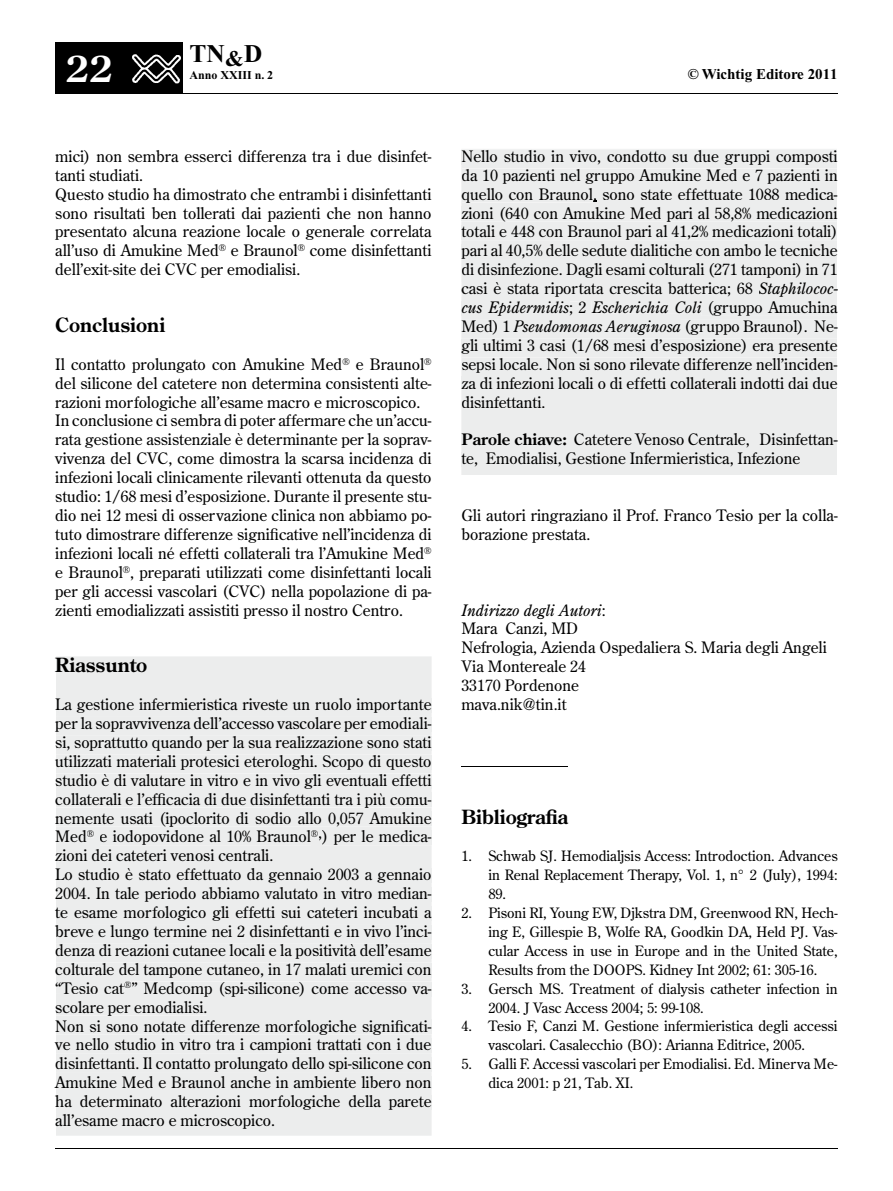
<style>
.page{position:relative;width:893px;height:1191px;background:#fff}
.page>*{position:absolute;margin:0;border:0;box-sizing:border-box;transform-origin:0 0}
.t1{font:700 36px "Century Old Style";color:#fff}
.t2{font:700 25.5px "Times New Roman";color:#000}
.t3{font:700 19.5px "Century Old Style";color:#000}
.t4{font:15.75px/18.9px "Century Old Style";color:#000}
.t5{font:700 15px "Times New Roman";color:#000}
.t6{font:14.25px/18.9px "Century Old Style";color:#000;text-align:justify}
.t7{font:700 12px "Times New Roman";color:#000}
.s1{font-style:italic}
.s2{font-weight:700}
</style>
<div class="page">
<hr style="left:55px;top:93px;width:783px;height:1px;background:#000">
<div style="left:55px;top:43px;width:128px;height:51px;background:#000"></div>
<img style="left:132px;top:54px;width:49px;height:30px">
<hr style="left:55px;top:1147px;width:783px;height:1px;background:#000">
<div style="left:56px;top:656px;width:376px;height:250px;background:#eceded"></div>
<div style="left:56px;top:657px;width:91px;height:15px;background:#eceded"></div>
<div style="left:56px;top:698px;width:376px;height:15px;background:#eceded"></div>
<div style="left:56px;top:717px;width:375px;height:14px;background:#eceded"></div>
<div style="left:56px;top:736px;width:376px;height:14px;background:#eceded"></div>
<div style="left:56px;top:754px;width:376px;height:15px;background:#eceded"></div>
<div style="left:56px;top:920px;width:376px;height:215px;background:#eceded"></div>
<div style="left:56px;top:773px;width:376px;height:15px;background:#eceded"></div>
<div style="left:56px;top:792px;width:375px;height:15px;background:#eceded"></div>
<div style="left:56px;top:811px;width:376px;height:15px;background:#eceded"></div>
<div style="left:56px;top:830px;width:30px;height:12px;background:#eceded"></div>
<div style="left:87px;top:830px;width:7px;height:7px;background:#eceded"></div>
<div style="left:100px;top:830px;width:211px;height:15px;background:#eceded"></div>
<div style="left:311px;top:830px;width:7px;height:7px;background:#eceded"></div>
<div style="left:322px;top:830px;width:109px;height:15px;background:#eceded"></div>
<div style="left:56px;top:849px;width:216px;height:12px;background:#eceded"></div>
<div style="left:56px;top:868px;width:376px;height:15px;background:#eceded"></div>
<div style="left:56px;top:887px;width:375px;height:15px;background:#eceded"></div>
<div style="left:56px;top:906px;width:376px;height:14px;background:#eceded"></div>
<div style="left:56px;top:925px;width:375px;height:14px;background:#eceded"></div>
<div style="left:56px;top:943px;width:376px;height:15px;background:#eceded"></div>
<div style="left:56px;top:962px;width:376px;height:15px;background:#eceded"></div>
<svg style="left:56px;top:981px;width:75px;height:13px"></svg>
<div style="left:132px;top:981px;width:299px;height:15px;background:#eceded"></div>
<div style="left:56px;top:1000px;width:150px;height:15px;background:#eceded"></div>
<div style="left:56px;top:1019px;width:375px;height:15px;background:#eceded"></div>
<div style="left:56px;top:1038px;width:376px;height:15px;background:#eceded"></div>
<div style="left:56px;top:1057px;width:376px;height:15px;background:#eceded"></div>
<div style="left:56px;top:1076px;width:376px;height:12px;background:#eceded"></div>
<div style="left:56px;top:1095px;width:376px;height:14px;background:#eceded"></div>
<div style="left:56px;top:1114px;width:219px;height:14px;background:#eceded"></div>
<div style="left:461px;top:149px;width:376px;height:326px;background:#eceded"></div>
<div style="left:462px;top:150px;width:375px;height:15px;background:#eceded"></div>
<div style="left:462px;top:169px;width:375px;height:14px;background:#eceded"></div>
<div style="left:462px;top:187px;width:131px;height:15px;background:#eceded"></div>
<svg style="left:593px;top:198px;width:4px;height:5px"></svg>
<div style="left:597px;top:187px;width:240px;height:13px;background:#eceded"></div>
<div style="left:461px;top:206px;width:376px;height:15px;background:#eceded"></div>
<div style="left:461px;top:225px;width:376px;height:15px;background:#eceded"></div>
<div style="left:462px;top:244px;width:375px;height:15px;background:#eceded"></div>
<div style="left:462px;top:263px;width:375px;height:15px;background:#eceded"></div>
<div style="left:462px;top:282px;width:291px;height:15px;background:#eceded"></div>
<div style="left:759px;top:282px;width:78px;height:15px;background:#eceded"></div>
<div style="left:462px;top:301px;width:107px;height:15px;background:#eceded"></div>
<div style="left:570px;top:302px;width:16px;height:13px;background:#eceded"></div>
<div style="left:592px;top:301px;width:110px;height:12px;background:#eceded"></div>
<div style="left:702px;top:301px;width:135px;height:15px;background:#eceded"></div>
<div style="left:462px;top:320px;width:48px;height:14px;background:#eceded"></div>
<div style="left:513px;top:320px;width:167px;height:15px;background:#eceded"></div>
<div style="left:681px;top:320px;width:156px;height:15px;background:#eceded"></div>
<div style="left:461px;top:339px;width:376px;height:14px;background:#eceded"></div>
<div style="left:462px;top:358px;width:375px;height:14px;background:#eceded"></div>
<div style="left:461px;top:376px;width:376px;height:13px;background:#eceded"></div>
<div style="left:462px;top:395px;width:82px;height:13px;background:#eceded"></div>
<div style="left:462px;top:433px;width:104px;height:13px;background:#eceded"></div>
<div style="left:567px;top:433px;width:270px;height:15px;background:#eceded"></div>
<div style="left:461px;top:452px;width:339px;height:15px;background:#eceded"></div>
<hr style="left:461px;top:765px;width:107px;height:1px;background:#000">
<h1 class="t1" style="left:66px;top:45px;width:49px">22</h1>
<h2 class="t2" style="left:190px;top:39px;width:74px">TN<sub>&amp;</sub>D</h2>
<p class="t7" style="left:190px;top:68px;width:85px">Anno XXIII n. 2</p>
<p class="t5" style="left:688px;top:66px;width:151px">© Wichtig Editore 2011</p>
<p class="t4" style="left:55px;top:146px;width:378px">mici) non sembra esserci differenza tra i due disinfet&shy;tanti studiati.<br>Questo studio ha dimostrato che entrambi i disinfettanti sono risultati ben tollerati dai pazienti che non hanno presentato alcuna reazione locale o generale correlata all’uso di Amukine Med<sup>®</sup> e Braunol<sup>®</sup> come disinfettanti dell’exit-site dei CVC per emodialisi.</p>
<p class="t3" style="left:55px;top:312px;width:112px">Conclusioni</p>
<p class="t4" style="left:55px;top:354px;width:378px">Il contatto prolungato con Amukine Med<sup>®</sup> e Braunol<sup>® </sup>del silicone del catetere non determina consistenti alte&shy;razioni morfologiche all’esame macro e microscopico.<br>In conclusione ci sembra di poter affermare che un’accu&shy;rata gestione assistenziale è determinante per la soprav&shy;vivenza del CVC, come dimostra la scarsa incidenza di infezioni locali clinicamente rilevanti ottenuta da questo studio: 1/68 mesi d’esposizione. Durante il presente stu&shy;dio nei 12 mesi di osservazione clinica non abbiamo po&shy;tuto dimostrare differenze significative nell’incidenza di infezioni locali né effetti collaterali tra l’Amukine Med<sup>® </sup>e Braunol<sup>®</sup>, preparati utilizzati come disinfettanti locali per gli accessi vascolari (CVC) nella popolazione di pa&shy;zienti emodializzati assistiti presso il nostro Centro.</p>
<p class="t3" style="left:55px;top:652px;width:94px">Riassunto</p>
<p class="t4" style="left:55px;top:694px;width:378px">La gestione infermieristica riveste un ruolo importante per la sopravvivenza dell’accesso vascolare per emodiali&shy;si, soprattutto quando per la sua realizzazione sono stati utilizzati materiali protesici eterologhi. Scopo di questo studio è di valutare in vitro e in vivo gli eventuali effetti collaterali e l’efficacia di due disinfettanti tra i più comu&shy;nemente usati (ipoclorito di sodio allo 0,057 Amukine Med<sup>®</sup> e iodopovidone al 10% Braunol<sup>®</sup>,) per le medica&shy;zioni dei cateteri venosi centrali.<br>Lo studio è stato effettuato da gennaio 2003 a gennaio 2004. In tale periodo abbiamo valutato in vitro median&shy;te esame morfologico gli effetti sui cateteri incubati a breve e lungo termine nei 2 disinfettanti e in vivo l’inci&shy;denza di reazioni cutanee locali e la positività dell’esame colturale del tampone cutaneo, in 17 malati uremici con “Tesio cat<sup>®</sup>” Medcomp (spi-silicone) come accesso va&shy;scolare per emodialisi.<br>Non si sono notate differenze morfologiche significati&shy;ve nello studio in vitro tra i campioni trattati con i due disinfettanti. Il contatto prolungato dello spi-silicone con Amukine Med e Braunol anche in ambiente libero non ha determinato alterazioni morfologiche della parete all’esame macro e microscopico.</p>
<p class="t4" style="left:461px;top:146px;width:378px;text-align:justify">Nello studio in vivo, condotto su due gruppi composti da 10 pazienti nel gruppo Amukine Med e 7 pazienti in quello con Braunol, sono state effettuate 1088 medica&shy;zioni (640 con Amukine Med pari al 58,8% medicazioni totali e 448 con Braunol pari al 41,2% medicazioni totali) pari al 40,5% delle sedute dialitiche con ambo le tecniche di disinfezione. Dagli esami colturali (271 tamponi) in 71 casi è stata riportata crescita batterica; 68 <span class="s1">Staphilococ&shy;cus Epidermidis</span>; 2 <span class="s1">Escherichia Coli</span> (gruppo Amuchina Med) 1 <span class="s1">Pseudomonas Aeruginosa</span> (gruppo Braunol). Ne&shy;gli ultimi 3 casi (1/68 mesi d’esposizione) era presente sepsi locale. Non si sono rilevate differenze nell’inciden&shy;za di infezioni locali o di effetti collaterali indotti dai due disinfettanti.</p>
<p class="t4" style="left:461px;top:430px;width:378px"><span class="s2">Parole chiave:</span> Catetere Venoso Centrale, Disinfettan&shy;te, Emodialisi, Gestione Infermieristica, Infezione</p>
<p class="t4" style="left:461px;top:505px;width:378px">Gli autori ringraziano il Prof. Franco Tesio per la colla&shy;borazione prestata.</p>
<p class="t4" style="left:461px;top:600px;width:367px"><span class="s1">Indirizzo degli Autori</span>:<br>Mara Canzi, MD<br>Nefrologia, Azienda Ospedaliera S. Maria degli Angeli<br>Via Montereale 24<br>33170 Pordenone<br>mava.nik@tin.it</p>
<p class="t3" style="left:461px;top:803px;width:108px">bibliografia</p>
<p class="t6" style="left:488px;top:846px;width:351px;text-indent:-27px">1. Schwab SJ. Hemodialjsis Access: Introdoction. Advances in Renal Replacement Therapy, Vol. 1, n° 2 (July), 1994:<br>89.</p>
<p class="t6" style="left:488px;top:903px;width:351px;text-indent:-27px">2. Pisoni RI, Young Ew, Djkstra DM, Greenwood RN, Hech&shy;ing E, Gillespie B, wolfe RA, Goodkin DA, Held PJ. Vas&shy;cular Access in use in Europe and in the United State, Results from the DOOPS. Kidney Int 2002; 61: 305-16.</p>
<p class="t6" style="left:488px;top:978px;width:351px;text-indent:-27px">3. Gersch MS. Treatment of dialysis catheter infection in<br>2004. J Vasc Access 2004; 5: 99-108.</p>
<p class="t6" style="left:461px;top:1016px;width:378px;text-align:center">4. Tesio F, Canzi M. Gestione infermieristica degli accessi vascolari. Casalecchio (BO): Arianna Editrice, 2005.</p>
<p class="t6" style="left:488px;top:1054px;width:351px;text-indent:-27px">5. Galli F. Accessi vascolari per Emodialisi. Ed. Minerva Me&shy;dica 2001: p 21, Tab. XI.</p>
</div>
